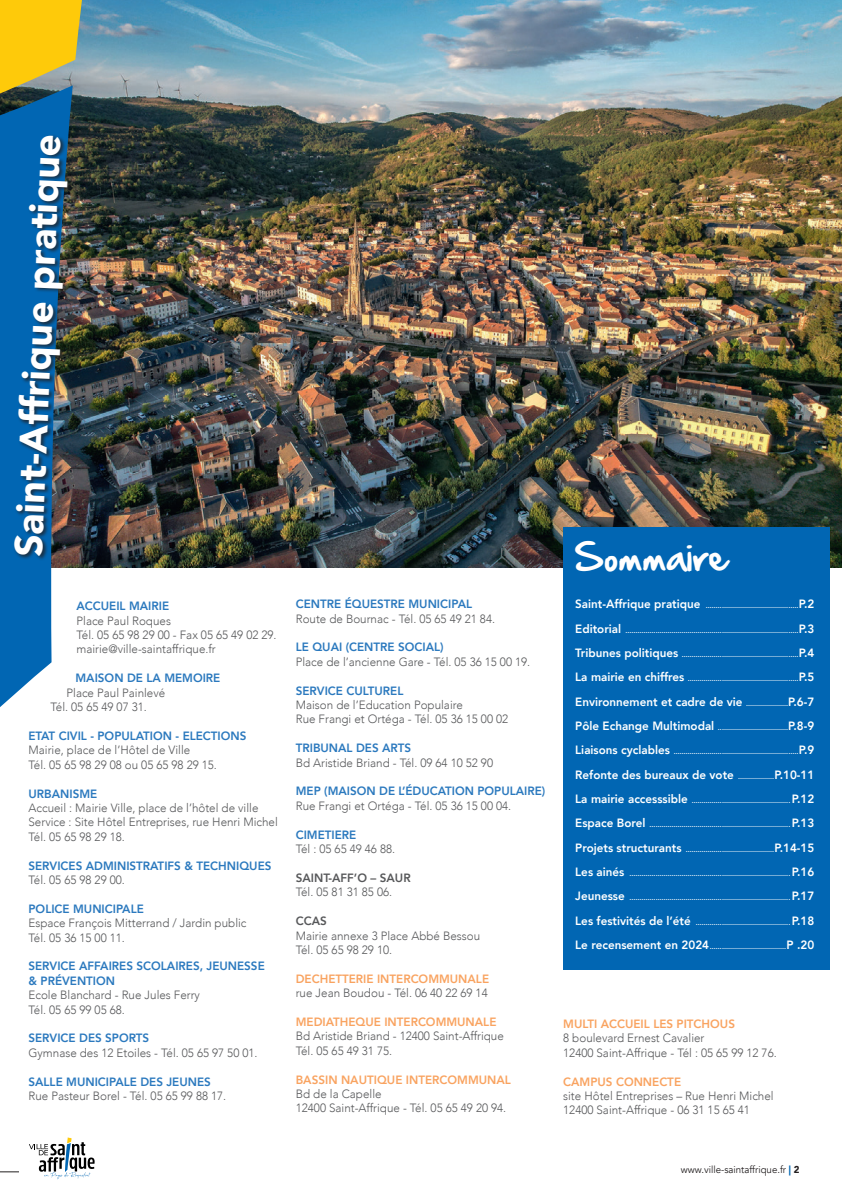
<style>
.page{position:relative;width:842px;height:1191px;background:#fff}
.page>*{position:absolute;margin:0;border:0;box-sizing:border-box;transform-origin:0 0}
.t1{font:900 38.9px "Avenir";color:#fff}
.t2{font:33.3px "Hand Of Sean";color:#fff}
.t3{font:300 12px/14.4px "Avenir";color:#57585a}
.t4{font:800 12px/14.4px "Avenir";color:#2b79be}
.t5{font:800 12px "Avenir";color:#f9a360}
.t6{font:800 12px "Avenir";color:#fff}
.t7{font:800 12px "Avenir";color:#57585a}
.t8{font:10px "Avenir";color:#231f20}
.t9{font:800 7px "Avenir";color:#fff}
.s1{font-size:12px}
.s2{font-size:7px}
.s3{font-weight:900;color:#0166b3}
.s4{font-weight:900}
</style>
<div class="page">
<svg style="left:0;top:1171px;width:19px;height:1px"></svg>
<svg style="left:29px;top:1137px;width:66px;height:42px"></svg>
<img style="left:73px;top:0;width:769px;height:567px">
<svg style="left:0;top:109px;width:73px;height:598px;fill:#0166b3"></svg>
<svg style="left:0;top:0;width:83px;height:109px;background:#c2ab33"></svg>
<div style="left:13px;top:135px;width:60px;height:426px;background:#231f20;opacity:.75"></div>
<div style="left:563px;top:527px;width:266px;height:442px;background:#0166b3"></div>
<h1 class="t1" style="left:-3px;top:555px;width:424px;rotate:-88deg">Saint-Affrique pratique</h1>
<h3 class="t4" style="left:77px;top:599px;width:94px">ACCUEIL MAIRIE</h3>
<h3 class="t3" style="left:77px;top:613px;width:202px">Place Paul Roques<br>Tél. 05 65 98 29 00 - Fax 05 65 49 02 29. mairie@ville-saintaffrique.fr</h3>
<h3 class="t4" style="left:76px;top:671px;width:146px">MAISON DE LA MEMOIRE</h3>
<h3 class="t3" style="left:51px;top:685px;width:116px;text-indent:16px">Place Paul Painlevé<br>Tél. 05 65 49 07 31.</h3>
<h3 class="t4" style="left:29px;top:728px;width:219px">ETAT CIVIL - POPULATION - ELECTIONS</h3>
<h3 class="t3" style="left:29px;top:743px;width:190px">Mairie, place de l’Hôtel de Ville<br>Tél. 05 65 98 29 08 ou 05 65 98 29 15.</h3>
<h3 class="t4" style="left:29px;top:786px;width:70px">URBANISME</h3>
<h3 class="t3" style="left:29px;top:800px;width:251px">Accueil : Mairie Ville, place de l’hôtel de ville<br>Service : Site Hôtel Entreprises, rue Henri Michel<br>Tél. 05 65 98 29 18.</h3>
<h3 class="t4" style="left:29px;top:858px;width:244px">SERVICES ADMINISTRATIFS &amp; TECHNIQUES</h3>
<h3 class="t3" style="left:29px;top:872px;width:98px">Tél. 05 65 98 29 00.</h3>
<h3 class="t4" style="left:29px;top:901px;width:117px">POLICE MUNICIPALE</h3>
<h3 class="t3" style="left:29px;top:915px;width:220px">Espace François Mitterrand / Jardin public<br>Tél. 05 36 15 00 11.</h3>
<h3 class="t4" style="left:29px;top:959px;width:238px">SERVICE AFFAIRES SCOLAIRES, JEUNESSE &amp; PRÉVENTION</h3>
<h3 class="t3" style="left:29px;top:987px;width:173px">Ecole Blanchard - Rue Jules Ferry<br>Tél. 05 65 99 05 68.</h3>
<h3 class="t4" style="left:29px;top:1031px;width:122px">SERVICE DES SPORTS</h3>
<h3 class="t3" style="left:29px;top:1045px;width:231px">Gymnase des 12 Etoiles - Tél. 05 65 97 50 01.</h3>
<h3 class="t4" style="left:29px;top:1074px;width:184px">SALLE MUNICIPALE DES JEUNES</h3>
<h3 class="t3" style="left:29px;top:1088px;width:199px">Rue Pasteur Borel - Tél. 05 65 99 88 17.</h3>
<h3 class="t4" style="left:296px;top:597px;width:178px">CENTRE ÉQUESTRE MUNICIPAL</h3>
<h3 class="t3" style="left:296px;top:611px;width:201px">Route de Bournac - Tél. 05 65 49 21 84.</h3>
<h3 class="t4" style="left:296px;top:640px;width:149px">LE QUAI (CENTRE SOCIAL)</h3>
<h3 class="t3" style="left:296px;top:654px;width:236px">Place de l’ancienne Gare - Tél. 05 36 15 00 19.</h3>
<h3 class="t4" style="left:296px;top:683px;width:109px">SERVICE CULTUREL</h3>
<h3 class="t3" style="left:296px;top:697px;width:214px">Maison de l’Education Populaire<br>Rue Frangi et Ortéga - Tél. 05 36 15 00 02</h3>
<h3 class="t4" style="left:296px;top:741px;width:117px">TRIBUNAL DES ARTS</h3>
<h3 class="t3" style="left:296px;top:755px;width:199px">Bd Aristide Briand - Tél. 09 64 10 52 90</h3>
<h3 class="t4" style="left:296px;top:784px;width:251px">MEP (MAISON DE L’ÉDUCATION POPULAIRE)</h3>
<h3 class="t3" style="left:296px;top:798px;width:217px">Rue Frangi et Ortéga - Tél. 05 36 15 00 04.</h3>
<h3 class="t4" style="left:296px;top:827px;width:62px">CIMETIERE</h3>
<h3 class="t3" style="left:296px;top:841px;width:101px">Tél : 05 65 49 46 88.</h3>
<h3 class="t7" style="left:296px;top:868px;width:116px">SAINT-AFF’O – SAUR</h3>
<h3 class="t3" style="left:296px;top:885px;width:98px">Tél. 05 81 31 85 06.</h3>
<h3 class="t7" style="left:296px;top:911px;width:33px">CCAS</h3>
<h3 class="t3" style="left:296px;top:928px;width:186px">Mairie annexe 3 Place Abbé Bessou<br>Tél. 05 65 98 29 10.</h3>
<h3 class="t5" style="left:296px;top:969px;width:195px">DECHETTERIE INTERCOMMUNALE</h3>
<h3 class="t3" style="left:296px;top:985px;width:193px">rue Jean Boudou - Tél. 06 40 22 69 14</h3>
<h3 class="t5" style="left:296px;top:1012px;width:202px">MEDIATHEQUE INTERCOMMUNALE</h3>
<h3 class="t3" style="left:296px;top:1029px;width:210px">Bd Aristide Briand - 12400 Saint-Affrique<br>Tél. 05 65 49 31 75.</h3>
<h3 class="t5" style="left:296px;top:1070px;width:217px">BASSIN NAUTIQUE INTERCOMMUNAL</h3>
<h3 class="t3" style="left:296px;top:1086px;width:212px">Bd de la Capelle<br>12400 Saint-Affrique - Tél. 05 65 49 20 94.</h3>
<h2 class="t2" style="left:574px;top:526px;width:155px">Sommaire</h2>
<p class="t9" style="left:575px;top:600px;width:241px"><span class="s1">Saint-Affrique pratique</span> ..............................................<span class="s1">P.2</span></p>
<p class="t9" style="left:575px;top:624px;width:241px"><span class="s1">Editorial</span> ......................................................................................<span class="s1">P.3</span></p>
<p class="t9" style="left:575px;top:649px;width:241px"><span class="s1">Tribunes politiques</span> ..........................................................<span class="s1">P.4</span></p>
<p class="t9" style="left:575px;top:673px;width:241px"><span class="s1">La mairie en chiffres</span> .......................................................<span class="s1">P.5</span></p>
<h3 class="t6" style="left:575px;top:692px;width:241px">Environnement et cadre de vie <span class="s2">.....................</span>P.6-7</h3>
<p class="t9" style="left:575px;top:722px;width:241px"><span class="s1">Pôle Echange Multimodal</span> ...................................<span class="s1">P.8-9</span></p>
<p class="t9" style="left:575px;top:746px;width:241px"><span class="s1">Liaisons cyclables</span> ..............................................................<span class="s1">P.9</span></p>
<h3 class="t6" style="left:575px;top:765px;width:241px">Refonte des bureaux de vote <span class="s2">..................</span>P.10-11</h3>
<p class="t9" style="left:575px;top:795px;width:241px"><span class="s1">La mairie accesssible</span> ................................................. <span class="s1">P.12</span></p>
<p class="t9" style="left:575px;top:819px;width:241px"><span class="s1">Espace Borel</span> ...................................................................... <span class="s1">P.13</span></p>
<p class="t9" style="left:575px;top:843px;width:241px"><span class="s1">Projets structurants</span> ............................................<span class="s1">P.14-15</span></p>
<p class="t9" style="left:575px;top:868px;width:241px"><span class="s1">Les ainés</span> ................................................................................ <span class="s1">P.16</span></p>
<p class="t9" style="left:575px;top:892px;width:241px"><span class="s1">Jeunesse</span> ................................................................................ <span class="s1">P.17</span></p>
<p class="t9" style="left:575px;top:916px;width:241px"><span class="s1">Les festivités de l’été</span> ............................................... <span class="s1">P.18</span></p>
<p class="t9" style="left:575px;top:941px;width:241px"><span class="s1">Le recensement en 2024</span>......................................<span class="s1">P .20</span></p>
<h3 class="t5" style="left:563px;top:1014px;width:173px">MULTI ACCUEIL LES PITCHOUS</h3>
<h3 class="t3" style="left:563px;top:1031px;width:215px">8 boulevard Ernest Cavalier<br>12400 Saint-Affrique - Tél : 05 65 99 12 76.</h3>
<h3 class="t5" style="left:563px;top:1072px;width:119px">CAMPUS CONNECTE</h3>
<h3 class="t3" style="left:563px;top:1088px;width:212px">site Hôtel Entreprises – Rue Henri Michel<br>12400 Saint-Affrique - 06 31 15 65 41</h3>
<h3 class="t8" style="left:681px;top:1163px;width:120px">www.ville-saintaffrique.fr <span class="s3">|</span> <span class="s4">2</span></h3>
</div>
